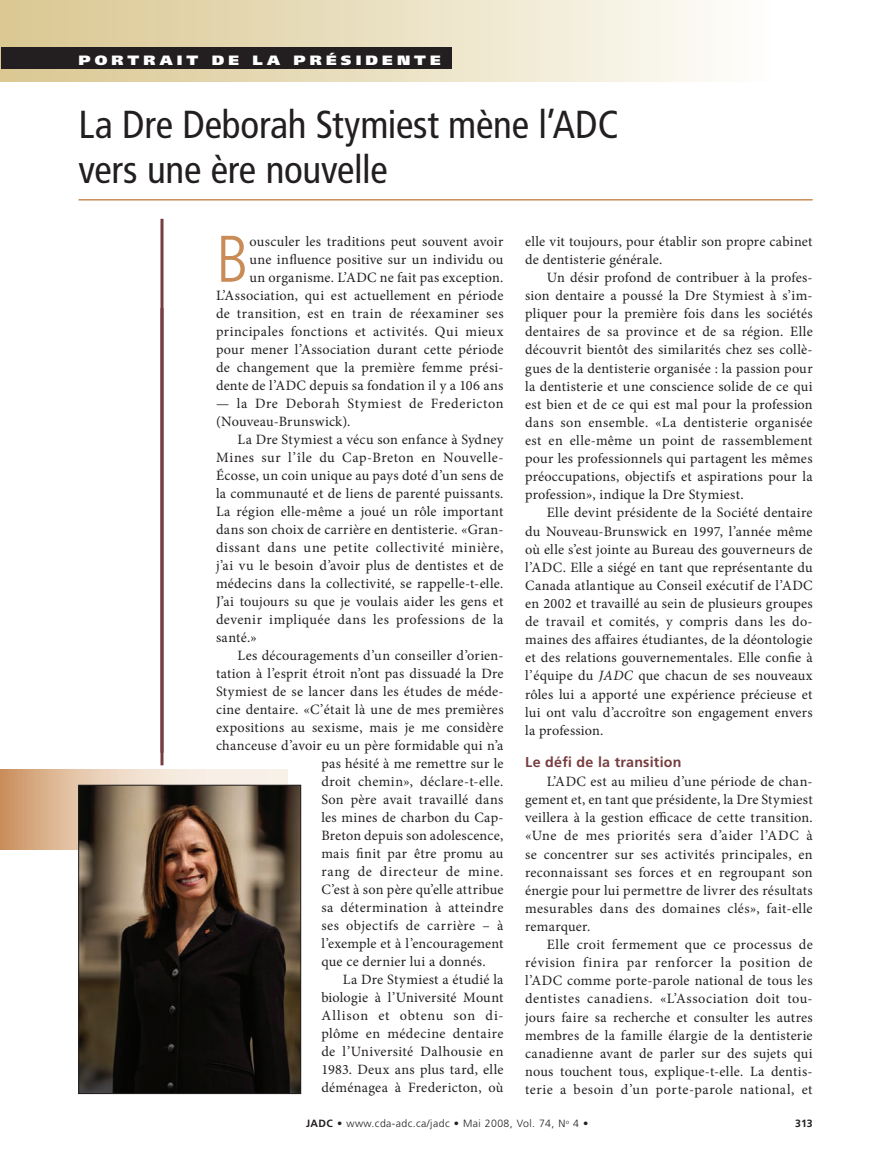
<style>
.page{position:relative;width:891px;height:1175px;background:#fff}
.page>*{position:absolute;margin:0;border:0;box-sizing:border-box;transform-origin:0 0}
.t1{font:300 condensed 65.85px "Frutiger LT Std";color:#c98c58}
.t2{font:condensed 39px/45px "Frutiger LT Std";letter-spacing:-.01em;color:#231f20}
.t3{font:14.25px/18.1px "Minion Pro";letter-spacing:.02em;color:#231f20;text-align:justify}
.t4{font:14.25px "Minion Pro";letter-spacing:.04em;color:#231f20}
.t5{font:14.25px "Minion Pro";letter-spacing:.05em;color:#231f20}
.t6{font:14.25px "Minion Pro";letter-spacing:.06em;color:#231f20}
.t7{font:700 14.25px "Frutiger LT Std";letter-spacing:.015em;color:#773d40}
.t8{font:900 13.5px "Frutiger LT Std";letter-spacing:.265em;color:#fff;scale:1.15 1}
.t9{font:300 10.5px "Frutiger LT Std";letter-spacing:.04em;color:#231f20}
.t10{font:700 10.5px "Frutiger LT Std";color:#231f20}
.s1{font-style:italic}
.s2{font-weight:700}
</style>
<div class="page">
<div style="left:0;top:0;width:770px;height:81px;background:linear-gradient(to right,#d9c68f,#fdfdfa)"></div>
<div style="left:1px;top:48px;width:451px;height:21px;background:#231f20"></div>
<svg style="left:160px;top:219px;width:4px;height:89px"></svg>
<svg style="left:160px;top:308px;width:4px;height:457px;background:#875558"></svg>
<svg style="left:0;top:770px;width:288px;height:79px;background:#e0bd9e"></svg>
<img style="left:80px;top:786px;width:219px;height:306px">
<div style="left:78px;top:784px;width:223px;height:310px;border:1px solid #231f20"></div>
<hr style="left:79px;top:199px;width:734px;height:1px;background:#c98c58">
<p class="t8" style="left:169px;top:52px;width:238px">MOT DE LAPRÉSIDENTE</p>
<p class="t8" style="left:314px;top:52px;width:129px">PRÉSIDENTE</p>
<p class="t8" style="left:78px;top:52px;width:177px">PORTRAIT DE LA</p>
<h2 class="t2" style="left:79px;top:102px;width:542px">La Dre Deborah Stymiest mène l’ADC vers une ère nouvelle</h2>
<p class="t3" style="left:216px;top:232px;width:289px;text-align:right">ousculer les traditions peut souvent avoir<br>une influence positive sur un individu ou<br>un organisme. L’ADC ne fait pas exception.<br>L’Association, qui est actuellement en période de transition, est en train de réexaminer ses principales fonctions et activités. Qui mieux pour mener l’Association durant cette période de changement que la première femme prési&shy;dente de l’ADC depuis sa fondation il y a 106 ans</p>
<p class="t3" style="left:216px;top:394px;width:289px">— la Dre Deborah Stymiest de Fredericton (Nouveau-Brunswick).</p>
<p class="t3" style="left:216px;top:430px;width:289px;text-indent:22px">La Dre Stymiest a vécu son enfance à Sydney Mines sur l’île du Cap-Breton en Nouvelle-Écosse, un coin unique au pays doté d’un sens de la communauté et de liens de parenté puissants.<br>La région elle-même a joué un rôle important dans son choix de carrière en dentisterie. «Gran&shy;dissant dans une petite collectivité minière, j’ai vu le besoin d’avoir plus de dentistes et de médecins dans la collectivité, se rappelle-t-elle.<br>J’ai toujours su que je voulais aider les gens et devenir impliquée dans les professions de la santé.»</p>
<p class="t3" style="left:238px;top:646px;width:267px">Les découragements d’un conseiller d’orien-</p>
<p class="t3" style="left:216px;top:664px;width:289px">tation à l’esprit étroit n’ont pas dissuadé la Dre</p>
<p class="t3" style="left:216px;top:682px;width:289px">Stymiest de se lancer dans les études de méde-</p>
<p class="t3" style="left:216px;top:700px;width:289px">cine dentaire. «C’était là une de mes premières</p>
<p class="t3" style="left:216px;top:718px;width:289px">expositions au sexisme, mais je me considère</p>
<p class="t3" style="left:216px;top:736px;width:289px">chanceuse d’avoir eu un père formidable qui n’a</p>
<p class="t3" style="left:321px;top:754px;width:184px">pas hésité à me remettre sur le</p>
<p class="t3" style="left:321px;top:772px;width:184px">droit chemin», déclare-t-elle.</p>
<p class="t3" style="left:321px;top:790px;width:184px">Son père avait travaillé dans</p>
<p class="t3" style="left:321px;top:808px;width:184px">les mines de charbon du Cap-</p>
<p class="t3" style="left:321px;top:826px;width:184px">Breton depuis son adolescence,</p>
<p class="t3" style="left:321px;top:844px;width:184px">mais finit par être promu au</p>
<p class="t5" style="left:321px;top:862px;width:184px">rang de directeur de mine.</p>
<p class="t3" style="left:321px;top:880px;width:184px">C’est à son père qu’elle attribue</p>
<p class="t3" style="left:321px;top:898px;width:184px">sa détermination à atteindre</p>
<p class="t4" style="left:321px;top:916px;width:184px">ses objectifs de carrière – à</p>
<p class="t3" style="left:321px;top:934px;width:184px">l’exemple et à l’encouragement</p>
<p class="t3" style="left:321px;top:952px;width:166px">que ce dernier lui a donnés.</p>
<p class="t3" style="left:343px;top:970px;width:162px">La Dre Stymiest a étudié la</p>
<p class="t3" style="left:321px;top:988px;width:184px">biologie à l’Université Mount</p>
<p class="t6" style="left:321px;top:1006px;width:184px">Allison et obtenu son di-</p>
<p class="t3" style="left:321px;top:1024px;width:184px">plôme en médecine dentaire</p>
<p class="t3" style="left:321px;top:1042px;width:184px">de l’Université Dalhousie en</p>
<p class="t3" style="left:321px;top:1060px;width:184px">1983. Deux ans plus tard, elle</p>
<p class="t3" style="left:321px;top:1078px;width:184px">déménagea à Fredericton, où</p>
<h1 class="t1" style="left:216px;top:222px;width:34px">B</h1>
<p class="t3" style="left:525px;top:232px;width:289px">elle vit toujours, pour établir son propre cabinet de dentisterie générale.</p>
<p class="t3" style="left:525px;top:268px;width:289px;text-indent:22px">Un désir profond de contribuer à la profes&shy;sion dentaire a poussé la Dre Stymiest à s’im&shy;pliquer pour la première fois dans les sociétés dentaires de sa province et de sa région. Elle découvrit bientôt des similarités chez ses collè&shy;gues de la dentisterie organisée : la passion pour la dentisterie et une conscience solide de ce qui est bien et de ce qui est mal pour la profession dans son ensemble. «La dentisterie organisée est en elle-même un point de rassemblement pour les professionnels qui partagent les mêmes préoccupations, objectifs et aspirations pour la profession», indique la Dre Stymiest.</p>
<p class="t3" style="left:525px;top:504px;width:289px;text-indent:22px">Elle devint présidente de la Société dentaire du Nouveau-Brunswick en 1997, l’année même où elle s’est jointe au Bureau des gouverneurs de l’ADC. Elle a siégé en tant que représentante du Canada atlantique au Conseil exécutif de l’ADC en 2002 et travaillé au sein de plusieurs groupes de travail et comités, y compris dans les do&shy;maines des affaires étudiantes, de la déontologie et des relations gouvernementales. Elle confie à l’équipe du <span class="s1">JADC</span> que chacun de ses nouveaux rôles lui a apporté une expérience précieuse et lui ont valu d’accroître son engagement envers la profession.</p>
<p class="t7" style="left:525px;top:753px;width:158px">Le défi de la transition</p>
<p class="t3" style="left:525px;top:772px;width:289px;text-indent:22px">L’ADC est au milieu d’une période de chan&shy;gement et, en tant que présidente, la Dre Stymiest veillera à la gestion efficace de cette transition. «Une de mes priorités sera d’aider l’ADC à se concentrer sur ses activités principales, en reconnaissant ses forces et en regroupant son énergie pour lui permettre de livrer des résultats mesurables dans des domaines clés», fait-elle remarquer.</p>
<p class="t3" style="left:525px;top:935px;width:289px;text-indent:22px">Elle croit fermement que ce processus de révision finira par renforcer la position de l’ADC comme porte-parole national de tous les dentistes canadiens. «L’Association doit tou&shy;jours faire sa recherche et consulter les autres membres de la famille élargie de la dentisterie canadienne avant de parler sur des sujets qui nous touchent tous, explique-t-elle. La dentis&shy;terie a besoin d’un porte-parole national, et</p>
<p class="t9" style="left:306px;top:1117px;width:284px"><span class="s2">JADC •</span> www.cda-adc.ca/jadc • Mai 2008, Vol. 74, N<sup>o</sup> 4 •</p>
<p class="t10" style="left:795px;top:1117px;width:19px">313</p>
</div>
